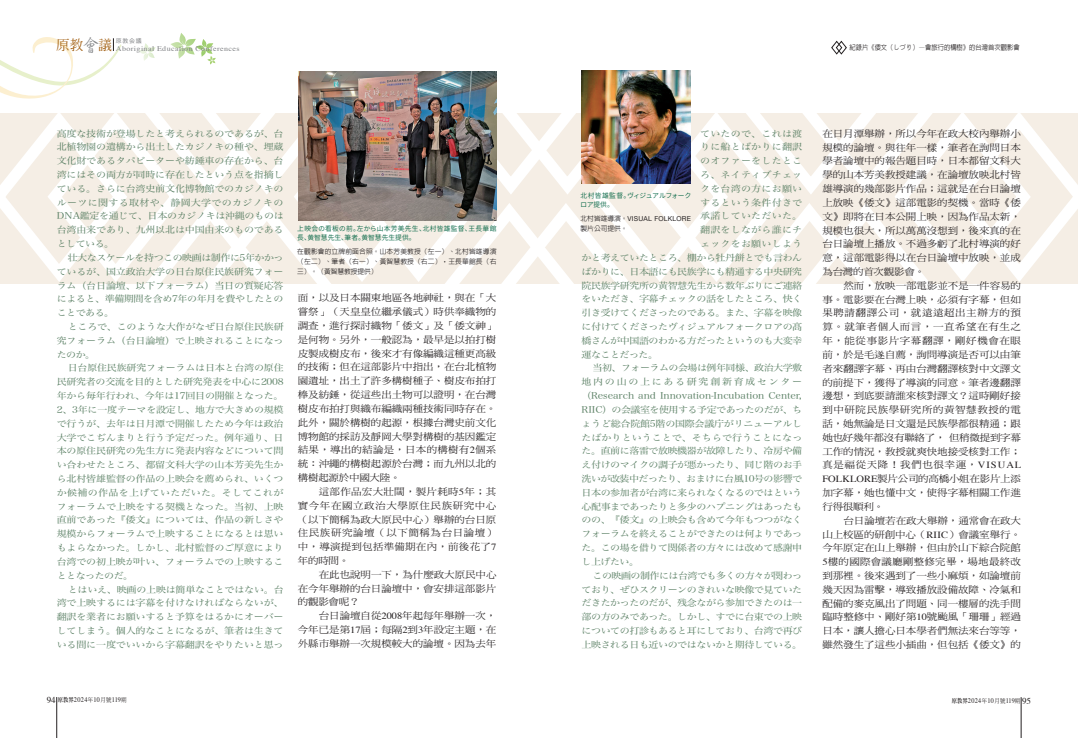
<style>
.page{position:relative;width:1078px;height:738px;background:#fff}
.page>*{position:absolute;margin:0;border:0;box-sizing:border-box;transform-origin:0 0}
.t1{font:500 13.6px "AR Ming B5";color:#9e5807}
.內文{font:9.4px/13.8px "DF Ming Std W5";letter-spacing:-.005em;color:#231f20;text-align:justify;scale:1.11 1}
.圖說{font:9px/13.8px "Hira Min Pro W3";letter-spacing:-.04em;color:#577d61;text-align:justify;scale:1.11 1}
.圖說-2{font:9px "Hira Min Pro W3";letter-spacing:.025em;color:#577d61;scale:1.11 1}
.t2{font:7.2px "Times";letter-spacing:.05em;color:#808285;scale:1.11 1}
.t3{font:7px "Times";letter-spacing:.05em;color:#231f20;scale:.9 1}
.正常{font:500 7px "AR Hei B5";color:#231f20;scale:.9 1}
.正常-2{font:500 6.8px/10px "AR Hei B5";letter-spacing:.015em;color:#231f20;text-align:justify}
.正常-3{font:6.8px/9px "Gen Yo Gothic JP N";letter-spacing:.04em;color:#026442}
.正常-4{font:6.8px/9px "Gen Yo Gothic JP N";letter-spacing:.06em;color:#026442}
.t4{font:6px "Heisei Kaku Go Std W3";color:#808285}
.s1{font-family:"AR Xing Shu B5";font-size:18.5px;color:#808285}
.s2{font-family:"Times"}
.s3{font-family:"Helvetica Neue";font-weight:400}
.s4{font-size:9px}
.s5{font-family:"AR Ming B5";font-weight:800;font-size:6px}
.s6{font-family:"DF Ming Std W5";font-size:6px}
</style>
<div class="page">
<hr style="left:57px;top:696px;width:1px;height:41px;background:#231f20">
<hr style="left:1020px;top:696px;width:1px;height:41px;background:#231f20">
<svg style="left:0;top:33px;width:1077px;height:251px"></svg>
<img style="left:298px;top:72px;width:198px;height:148px">
<img style="left:581px;top:71px;width:109px;height:113px">
<h1 class="t1" style="left:56px;top:38px;width:58px">原教<span class="s1">會</span>議</h1>
<p class="t4" style="left:116px;top:37px;width:27px">原教会議</p>
<p class="t2" style="left:116px;top:42px;width:113px">Aboriginal Education Conferences</p>
<p class="圖說" style="left:57px;top:125px;width:206px">高度な技術が登場したと考えられるのであるが、台北植物園の遺構から出土したカジノキの種や、埋蔵文化財であるタパビーターや紡錘車の存在から、台湾にはその両方が同時に存在したという点を指摘している。さらに台湾史前文化博物館でのカジノキのルーツに関する取材や、静岡大学でのカジノキのDNA鑑定を通じて、日本のカジノキは沖縄のものは台湾由来であり、九州以北は中国由来のものであるとしている。</p>
<p class="圖說" style="left:57px;top:249px;width:206px;text-indent:11px">壮大なスケールを持つこの映画は制作に5年かかっているが、国立政治大学の日台原住民族研究フォーラム（台日論壇、以下フォーラム）当日の質疑応答によると、準備期間を含め7年の年月を費やしたとのことである。</p>
<p class="圖說" style="left:57px;top:318px;width:206px;text-indent:11px">ところで、このような大作がなぜ日台原住民族研究フォーラム（台日論壇）で上映されることになったのか。</p>
<p class="圖說" style="left:57px;top:360px;width:206px;text-indent:11px">日台原住民族研究フォーラムは日本と台湾の原住民研究者の交流を目的とした研究発表を中心に2008年から毎年行われ、今年は17回目の開催となった。2、3年に一度テーマを設定し、地方で大きめの規模で行うが、去年は日月潭で開催したため今年は政治大学でこぢんまりと行う予定だった。例年通り、日本の原住民研究の先生方に発表内容などについて問い合わせたところ、都留文科大学の山本芳美先生から北村皆雄監督の作品の上映会を薦められ、いくつか候補の作品を上げていただいた。そしてこれがフォーラムで上映をする契機となった。当初、上映直前であった『倭文』については、作品の新しさや規模からフォーラムで上映することになるとは思いもよらなかった。しかし、北村監督のご厚意により台湾での初上映が叶い、フォーラムでの上映することとなったのだ。</p>
<p class="圖說" style="left:57px;top:581px;width:206px;text-indent:11px">とはいえ、映画の上映は簡単なことではない。台湾で上映するには字幕を付けなければならないが、翻訳を業者にお願いすると予算をはるかにオーバーしてしまう。個人的なことになるが、筆者は生きている間に一度でいいから字幕翻訳をやりたいと思っ</p>
<p class="正常-3" style="left:297px;top:224px;width:200px">上映会の看板の前。左から山本芳美先生、北村皆雄監督、王長華館長、黄智慧先生、筆者。黄智慧先生提供。</p>
<p class="正常-2" style="left:297px;top:246px;width:200px">在觀影會的立牌前面合照。山本芳美教授（左一）、北村皆雄導演（左二）、筆者（右一）、黃智慧教授（右二），王長華館長（右三）。（黃智慧教授提供）</p>
<p class="內文" style="left:298px;top:291px;width:180px">面，以及日本關東地區各地神社，與在「大嘗祭」（天皇皇位繼承儀式）時供奉織物的調查，進行探討織物「倭文」及「倭文神」是何物。另外，一般認為，最早是以拍打樹皮製成樹皮布，後來才有像編織這種更高級的技術；但在這部影片中指出，在台北植物園遺址，出土了許多構樹種子、樹皮布拍打棒及紡錘，從這些出土物可以證明，在台灣樹皮布拍打與織布編織兩種技術同時存在。此外，關於構樹的起源，根據台灣史前文化博物館的採訪及靜岡大學對構樹的基因鑑定結果，導出的結論是，日本的構樹有<span class="s2">2</span>個系統：沖繩的構樹起源於台灣；而九州以北的構樹起源於中國大陸。</p>
<p class="內文" style="left:298px;top:484px;width:180px;text-indent:21px">這部作品宏大壯闊，製片耗時<span class="s2">5</span>年；其實今年在國立政治大學原住民族研究中心（以下簡稱為政大原民中心）舉辦的台日原住民族研究論壇（以下簡稱為台日論壇）中，導演提到包括準備期在內，前後花了<span class="s2">7</span>年的時間。</p>
<p class="內文" style="left:298px;top:567px;width:180px;text-indent:21px">在此也說明一下，為什麼政大原民中心在今年舉辦的台日論壇中，會安排這部影片的觀影會呢？</p>
<p class="內文" style="left:298px;top:608px;width:180px;text-indent:21px">台日論壇自從<span class="s2">2008</span>年起每年舉辦一次，今年已是第<span class="s2">17</span>屆；每隔<span class="s2">2</span>到<span class="s2">3</span>年設定主題，在外縣市舉辦一次規模較大的論壇。因為去年</p>
<p class="正常" style="left:849px;top:44px;width:190px">紀錄片《倭文（しづり）—會旅行的構樹》的台灣首次觀影會</p>
<p class="圖說-2" style="left:700px;top:125px;width:93px">ていたので、これは渡</p>
<p class="圖說-2" style="left:700px;top:139px;width:93px">りに船とばかりに翻訳</p>
<p class="圖說-2" style="left:700px;top:153px;width:93px">のオファーをしたとこ</p>
<p class="圖說-2" style="left:700px;top:167px;width:93px">ろ、ネイティブチェッ</p>
<p class="圖說-2" style="left:700px;top:180px;width:93px">クを台湾の方にお願い</p>
<p class="圖說-2" style="left:700px;top:194px;width:93px">するという条件付きで</p>
<p class="圖說-2" style="left:700px;top:208px;width:93px">承諾していただいた。</p>
<p class="圖說-2" style="left:700px;top:222px;width:93px">翻訳をしながら誰にチ</p>
<p class="圖說-2" style="left:700px;top:236px;width:93px">ェックをお願いしよう</p>
<p class="圖說" style="left:581px;top:249px;width:200px">かと考えていたところ、棚から牡丹餅とでも言わん</p>
<p class="圖說" style="left:581px;top:263px;width:200px">ばかりに、日本語にも民族学にも精通する中央研究</p>
<p class="圖說" style="left:581px;top:277px;width:200px">院民族学研究所の黄智慧先生から数年ぶりにご連絡</p>
<p class="圖說" style="left:581px;top:291px;width:200px">をいただき、字幕チェックの話をしたところ、快く</p>
<p class="圖說" style="left:581px;top:305px;width:200px">引き受けてくださったのである。また、字幕を映像</p>
<p class="圖說" style="left:581px;top:318px;width:200px">に付けてくださったヴィジュアルフォークロアの髙</p>
<p class="圖說" style="left:581px;top:332px;width:200px">橋さんが中国語のわかる方だったというのも大変幸</p>
<p class="圖說" style="left:581px;top:346px;width:70px">運なことだった。</p>
<p class="圖說" style="left:581px;top:360px;width:200px;text-indent:11px">当初、フォーラムの会場は例年同様、政治大学敷地内の山の上にある研究創新育成センター（Research and Innovation-Incubation Center, RIIC）の会議室を使用する予定であったのだが、ちょうど総合院館5階の国際会議庁がリニューアルしたばかりということで、そちらで行うことになった。直前に落雷で放映機器が故障したり、冷房や備え付けのマイクの調子が悪かったり、同じ階のお手洗いが改装中だったり、おまけに台風10号の影響で日本の参加者が台湾に来られなくなるのではという心配事まであったりと多少のハプニングはあったものの、『倭文』の上映会も含めて今年もつつがなくフォーラムを終えることができたのは何よりであった。この場を借りて関係者の方々には改めて感謝申し上げたい。</p>
<p class="圖說" style="left:581px;top:567px;width:200px;text-indent:11px">この映画の制作には台湾でも多くの方々が関わっており、ぜひスクリーンのきれいな映像で見ていただきたかったのだが、残念ながら参加できたのは一部の方のみであった。しかし、すでに台東での上映についての打診もあると耳にしており、台湾で再び上映される日も近いのではないかと期待している。</p>
<p class="正常-4" style="left:580px;top:191px;width:112px">北村皆雄監督。ヴィジュアルフォークロア提供。</p>
<p class="正常-2" style="left:580px;top:213px;width:112px">北村皆雄導演。<span class="s3">VISUAL FOLKLORE</span>製片公司提供。</p>
<p class="內文" style="left:822px;top:126px;width:180px">在日月潭舉辦，所以今年在政大校內舉辦小規模的論壇。與往年一樣，筆者在詢問日本學者論壇中的報告題目時，日本都留文科大學的山本芳美教授建議，在論壇放映北村皆雄導演的幾部影片作品；這就是在台日論壇上放映《倭文》這部電影的契機。當時《倭文》即將在日本公開上映，因為作品太新，規模也很大，所以萬萬沒想到，後來真的在台日論壇上播放。不過多虧了北村導演的好意，這部電影得以在台日論壇中放映，並成為台灣的首次觀影會。</p>
<p class="內文" style="left:822px;top:278px;width:181px;text-indent:21px">然而，放映一部電影並不是一件容易的事。電影要在台灣上映，必須有字幕，但如果聘請翻譯公司，就遠遠超出主辦方的預算。就筆者個人而言，一直希望在有生之年，能從事影片字幕翻譯，剛好機會在眼前，於是毛遂自薦，詢問導演是否可以由筆者來翻譯字幕、再由台灣翻譯核對中文譯文的前提下，獲得了導演的同意。筆者邊翻譯邊想，到底要請誰來核對譯文？這時剛好接到中研院民族學研究所的黃智慧教授的電話，她無論是日文還是民族學都很精通；跟她也好幾年都沒有聯絡了，但稍微提到字幕工作的情況，教授就爽快地接受核對工作；真是福從天降！我們也很幸運，<span class="s2">VISUAL FOLKLORE</span>製片公司的高橋小姐在影片上添加字幕，她也懂中文，使得字幕相關工作進行得很順利。</p>
<p class="內文" style="left:822px;top:513px;width:180px;text-indent:21px">台日論壇若在政大舉辦，通常會在政大山上校區的研創中心（<span class="s2">RIIC</span>）會議室舉行。今年原定在山上舉辦，但由於山下綜合院館<span class="s2">5</span>樓的國際會議廳剛整修完畢，場地最終改到那裡。後來遇到了一些小麻煩，如論壇前幾天因為雷擊，導致播放設備故障、冷氣和配備的麥克風出了問題、同一樓層的洗手間臨時整修中、剛好第<span class="s2">10</span>號颱風「珊珊」經過日本，讓人擔心日本學者們無法來台等等，雖然發生了這些小插曲，但包括《倭文》的</p>
<p class="t3" style="left:47px;top:693px;width:90px"><span class="s4">94</span> <span class="s5">原教界</span>2024<span class="s6">年</span>10<span class="s6">月號</span>119<span class="s6">期</span></p>
<p class="t3" style="left:951px;top:693px;width:90px"><span class="s5">原教界</span>2024<span class="s6">年</span>10<span class="s6">月號</span>119<span class="s6">期</span> <span class="s4">95</span></p>
</div>
